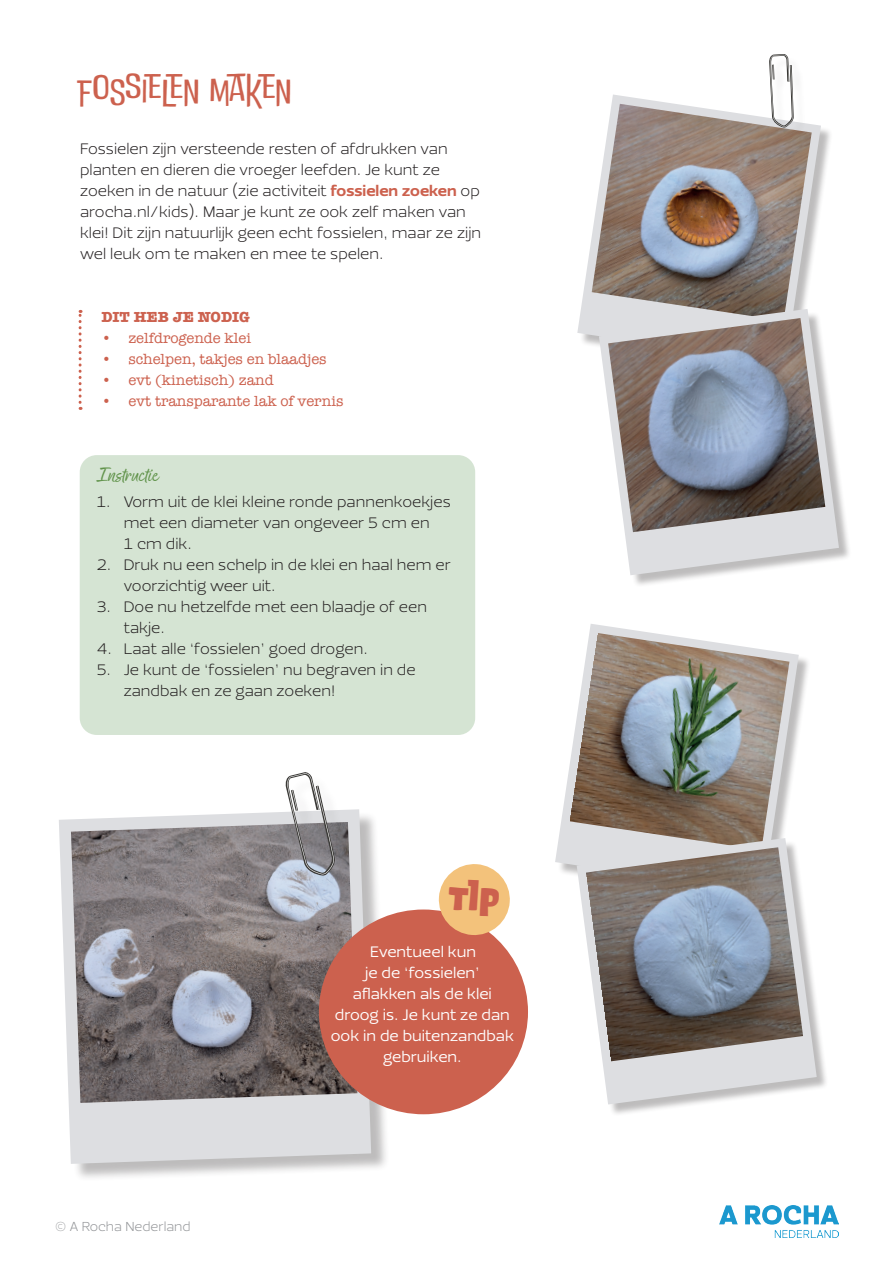
<style>
.page{position:relative;width:893px;height:1263px;background:#fff}
.page>*{position:absolute;margin:0;border:0;box-sizing:border-box;transform-origin:0 0}
.t1{font:300 36px "Do Ub Le Ba Ss";color:#cc614e}
.t2{font:22.5px "Good Karma Smooth";color:#61934b}
.t3{font:300 15.75px/21px "Ezzo";color:#231f20}
.t4{font:15.75px/21px "Ezzo";color:#fff;text-align:center}
.t5{font:15px "American Typewriter";color:#cc614e}
.t6{font:700 15px "American Typewriter";color:#cc614e}
.t7{font:300 13.5px "Ezzo";color:#939598}
.s1{font-weight:900;color:#cc614e}
</style>
<div class="page">
<img style="left:719px;top:1206px;width:120px;height:31px">
<div style="left:579px;top:96px;width:255px;height:281px;background:#231f20;opacity:.3"></div>
<svg style="left:577px;top:95px;width:244px;height:269px"></svg>
<div style="left:557px;top:626px;width:254px;height:280px;background:#231f20;opacity:.3"></div>
<svg style="left:555px;top:624px;width:244px;height:269px"></svg>
<img style="left:592px;top:104px;width:220px;height:217px">
<img style="left:569px;top:633px;width:220px;height:217px">
<div style="left:772px;top:56px;width:34px;height:84px;background:#231f20;opacity:.3"></div>
<svg style="left:769px;top:54px;width:25px;height:74px"></svg>
<div style="left:62px;top:812px;width:327px;height:370px;background:#231f20;opacity:.3"></div>
<svg style="left:59px;top:809px;width:312px;height:355px;background:#dfdfe2"></svg>
<img style="left:71px;top:822px;width:286px;height:281px">
<div style="left:290px;top:776px;width:62px;height:117px;background:#231f20;opacity:.3"></div>
<svg style="left:285px;top:772px;width:51px;height:103px"></svg>
<div style="left:80px;top:455px;width:395px;height:280px;background:#d5e4d3;border-radius:17px"></div>
<svg style="left:79px;top:310px;width:3px;height:100px"></svg>
<div style="left:319px;top:909px;width:209px;height:205px;background:#cc614e;border-radius:50%"></div>
<div style="left:601px;top:311px;width:250px;height:277px;background:#231f20;opacity:.3"></div>
<svg style="left:599px;top:309px;width:240px;height:266px"></svg>
<div style="left:579px;top:840px;width:250px;height:277px;background:#231f20;opacity:.3"></div>
<svg style="left:577px;top:838px;width:240px;height:266px"></svg>
<img style="left:608px;top:318px;width:217px;height:214px">
<img style="left:586px;top:847px;width:217px;height:214px">
<svg style="left:438px;top:864px;width:72px;height:72px"></svg>
<h1 class="t1" style="left:77px;top:60px;width:217px">FOSSIELEN MAKEN</h1>
<p class="t3" style="left:80px;top:138px;width:403px">Fossielen zijn versteende resten of afdrukken van planten en dieren die vroeger leefden. Je kunt ze zoeken in de natuur (zie activiteit <span class="s1">fossielen zoeken</span> op arocha.nl/kids). Maar je kunt ze ook zelf maken van klei! Dit zijn natuurlijk geen echt fossielen, maar ze zijn wel leuk om te maken en mee te spelen.</p>
<p class="t6" style="left:101px;top:304px;width:150px">DIT HEB JE NODIG</p>
<p class="t5" style="left:101px;top:326px;width:151px">• zelfdrogende klei</p>
<p class="t5" style="left:101px;top:347px;width:227px">• schelpen, takjes en blaadjes</p>
<p class="t5" style="left:101px;top:368px;width:174px">• evt (kinetisch) zand</p>
<p class="t5" style="left:101px;top:389px;width:244px">• evt transparante lak of vernis</p>
<h2 class="t2" style="left:97px;top:462px;width:64px">Instructie</h2>
<p class="t3" style="left:124px;top:491px;width:329px;text-indent:-27px">1. Vorm uit de klei kleine ronde pannenkoekjes met een diameter van ongeveer 5 cm en<br>1 cm dik.</p>
<p class="t3" style="left:124px;top:554px;width:328px;text-indent:-27px">2. Druk nu een schelp in de klei en haal hem er voorzichtig weer uit.</p>
<p class="t3" style="left:124px;top:596px;width:305px;text-indent:-27px">3. Doe nu hetzelfde met een blaadje of een takje.</p>
<p class="t3" style="left:97px;top:638px;width:273px">4. Laat alle ‘fossielen’ goed drogen.</p>
<p class="t3" style="left:124px;top:659px;width:293px;text-indent:-27px">5. Je kunt de ‘fossielen’ nu begraven in de zandbak en ze gaan zoeken!</p>
<p class="t7" style="left:55px;top:1218px;width:137px">© A Rocha Nederland</p>
<p class="t4" style="left:331px;top:941px;width:185px">Eventueel kun<br>je de ‘fossielen’<br>aflakken als de klei droog is. Je kunt ze dan ook in de buitenzandbak gebruiken.</p>
</div>
